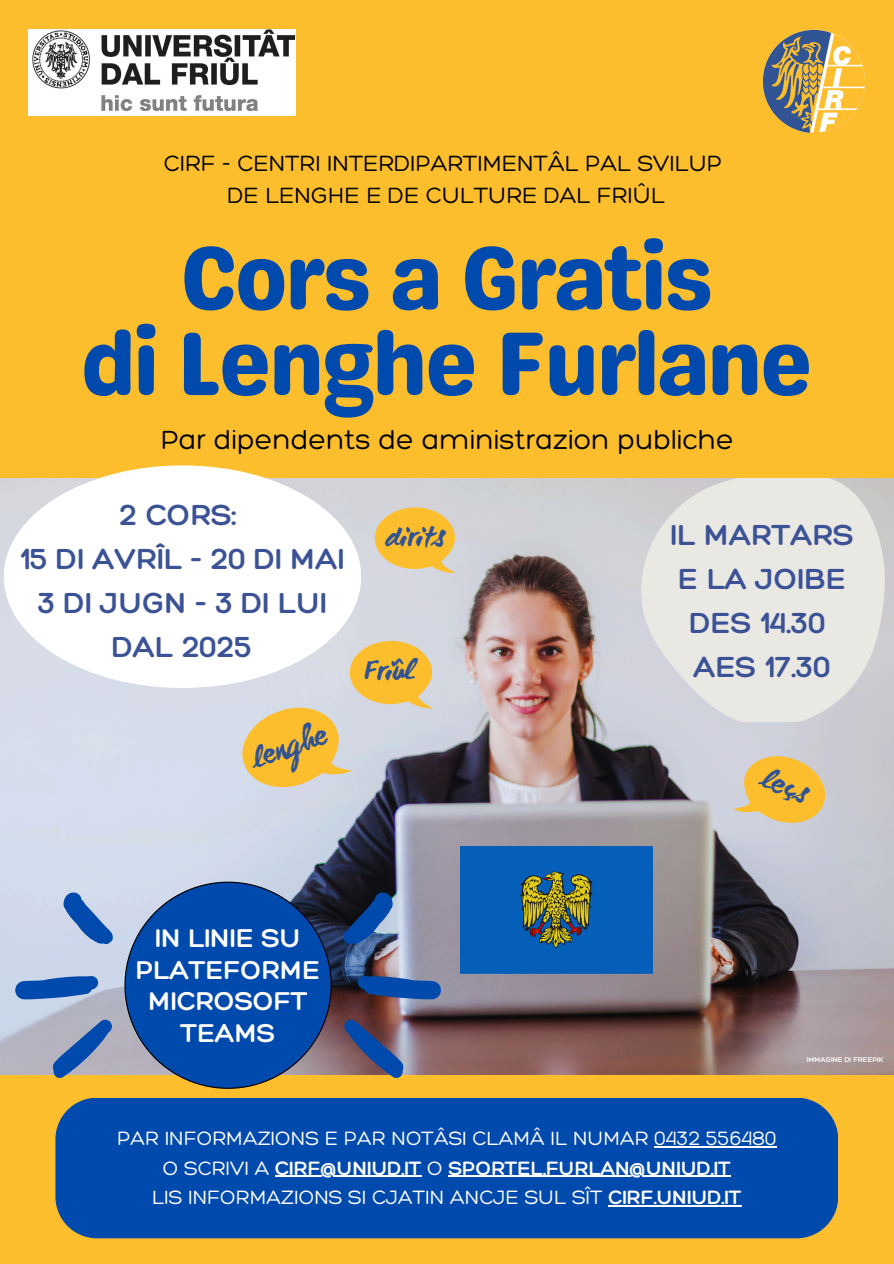
<style>
.page{position:relative;width:894px;height:1264px;background:#fff}
.page>*{position:absolute;margin:0;border:0;box-sizing:border-box;transform-origin:0 0}
.t1{font:90px/85.5px "Genty Sans";letter-spacing:-.025em;color:#004aad;text-align:center}
.t2{font:300 31.5px/43.8px "Hero";color:#3b5296;text-align:center}
.t3{font:700 30px "WC Mano Negra Bta";color:#305395}
.t4{font:300 28.5px "Hero";color:#000}
.t5{font:300 28.05px/31.5px "Hero";color:#fff;text-align:center}
.t6{font:300 24px/32.7px "Hero";color:#000;text-align:center}
.t7{font:300 21px "Hero";color:#fff}
.t8{font:300 21px "Hero";color:#fff}
.t9{font:300 7.5px "Hero";color:#fff}
.s1{font-style:inherit}
</style>
<div class="page">
<div style="left:0;top:0;width:893px;height:1263px;background:#fdbe2d"></div>
<img style="left:0;top:479px;width:893px;height:595px">
<svg style="left:4px;top:465px;width:356px;height:223px;background:#f9f6f1"></svg>
<div style="left:55px;top:1098px;width:782px;height:140px;background:#004aad"></div>
<hr style="left:654px;top:1146px;width:122px;height:1px;background:#fff">
<hr style="left:275px;top:1175px;width:146px;height:1px;background:#fff">
<hr style="left:448px;top:1175px;width:282px;height:1px;background:#fff">
<hr style="left:608px;top:1205px;width:133px;height:1px;background:#fff">
<img style="left:28px;top:30px;width:267px;height:85px">
<img style="left:762px;top:30px;width:102px;height:102px">
<svg style="left:638px;top:479px;width:248px;height:243px;background:#e4e2df"></svg>
<svg style="left:375px;top:507px;width:80px;height:65px"></svg>
<svg style="left:231px;top:641px;width:201px;height:163px"></svg>
<svg style="left:732px;top:745px;width:102px;height:93px"></svg>
<svg style="left:357px;top:976px;width:84px;height:23px;background:#1d509c"></svg>
<svg style="left:344px;top:1019px;width:59px;height:59px;background:#585978"></svg>
<svg style="left:343px;top:892px;width:49px;height:52px;background:#1f457b"></svg>
<svg style="left:124px;top:881px;width:207px;height:207px;background:#245ba4"></svg>
<svg style="left:15px;top:976px;width:83px;height:23px;background:#2f6aba"></svg>
<svg style="left:53px;top:1019px;width:59px;height:59px;background:#778db1"></svg>
<svg style="left:63px;top:892px;width:50px;height:52px;background:#7399cf"></svg>
<img style="left:461px;top:846px;width:191px;height:127px">
<h3 class="t6" style="left:164px;top:146px;width:560px">CIRF - CENTRI INTERDIPARTIMENTÂL PAL SVILUP<br>DE LENGHE E DE CULTURE DAL FRIÛL</h3>
<h3 class="t1" style="left:81px;top:235px;width:732px">Cors a Gratis<br>di Lenghe Furlane</h3>
<p class="t4" style="left:161px;top:421px;width:574px">Par dipendents de aministrazion publiche</p>
<p class="t2" style="left:20px;top:492px;width:326px">2 CORS:<br>15 DI AVRÎL - 20 DI MAI<br>3 DI JUGN - 3 DI LUI<br>DAL 2025</p>
<p class="t3" style="left:248px;top:741px;width:78px;rotate:-20deg">lenghe</p>
<h2 class="t3" style="left:385px;top:518px;width:61px">dirits</h2>
<h4 class="t2" style="left:670px;top:512px;width:185px">IL MARTARS<br>E LA JOIBE<br>DES 14.30</h4>
<p class="t3" style="left:364px;top:651px;width:52px">Friûl</p>
<h4 class="t2" style="left:693px;top:644px;width:138px">AES 17.30</h4>
<p class="t3" style="left:770px;top:760px;width:48px;rotate:20deg">leçs</p>
<h3 class="t5" style="left:136px;top:921px;width:186px">IN LINIE SU<br>PLATEFORME<br>MICROSOFT<br>TEAMS</h3>
<p class="t9" style="left:806px;top:1055px;width:78px">IMMAGINE DI FREEPIK</p>
<p class="t7" style="left:117px;top:1125px;width:660px">PAR INFORMAZIONS E PAR NOTÂSI CLAMÂ IL NUMAR 0432 556480</p>
<p class="t8" style="left:163px;top:1154px;width:569px"><span class="s1">O SCRIVI A</span> CIRF@UNIUD.IT <span class="s1">O</span> SPORTEL.FURLAN@UNIUD.IT</p>
<h1 class="t7" style="left:152px;top:1183px;width:590px">LIS INFORMAZIONS SI CJATIN ANCJE SUL SÎT <span class="s1">CIRF.UNIUD.IT</span></h1>
</div>
